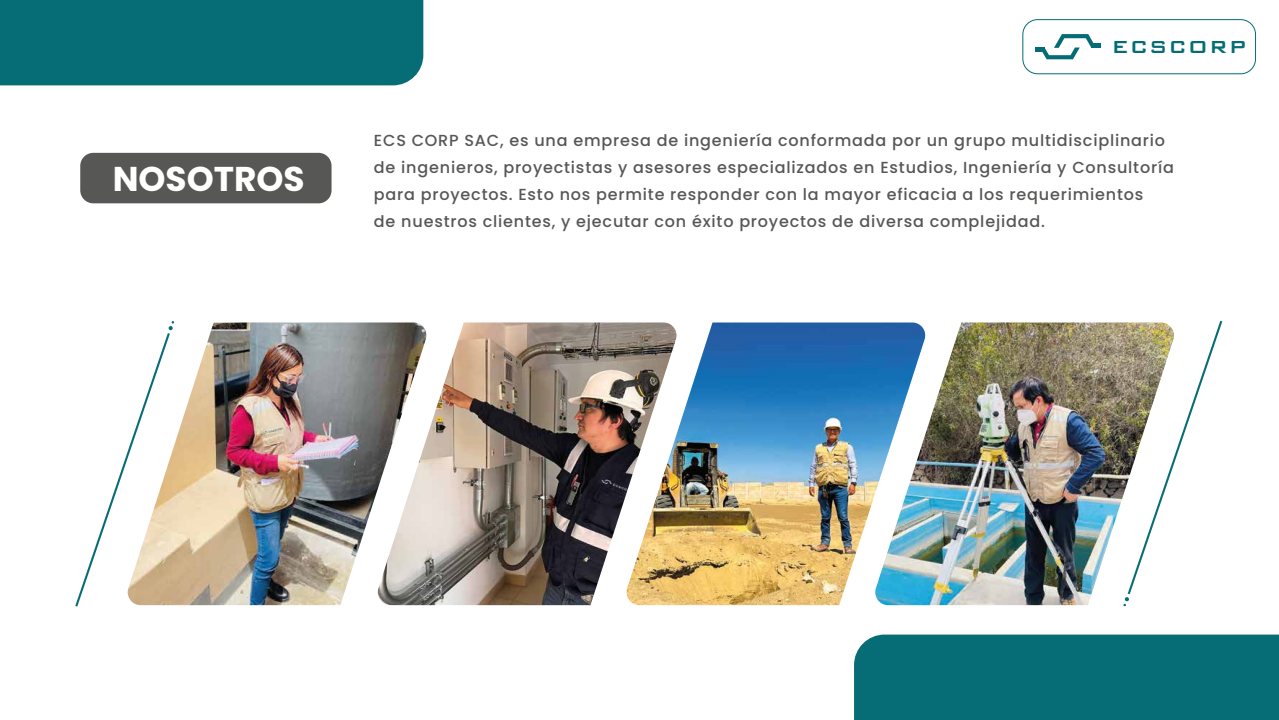
<style>
.page{position:relative;width:1279px;height:720px;background:#fff}
.page>*{position:absolute;margin:0;border:0;box-sizing:border-box;transform-origin:0 0}
.t1{font:700 34.4px "Poppins";color:#fff}
.t2{font:500 23.3px "Bank Gothic BT";letter-spacing:.035em;color:#046c75}
.t3{font:500 16px/27px "Poppins";letter-spacing:.05em;color:#575756}
</style>
<div class="page">
<div style="left:0;top:0;width:423px;height:85px;background:#066c75"></div>
<div style="left:854px;top:635px;width:424px;height:85px;background:#066c75"></div>
<div style="left:1022px;top:19px;width:233px;height:55px;border:1px solid #056c75;border-radius:15px"></div>
<hr style="left:1091px;top:44px;width:10px;height:4px;background:#046c75">
<svg style="left:1039px;top:34px;width:57px;height:25px"></svg>
<hr style="left:1034px;top:48px;width:10px;height:4px;background:#046c75">
<img style="left:428px;top:322px;width:196px;height:283px">
<img style="left:624px;top:322px;width:249px;height:283px">
<img style="left:873px;top:322px;width:250px;height:283px">
<div style="left:80px;top:153px;width:251px;height:50px;background:#575756;border-radius:13px"></div>
<svg style="left:75px;top:321px;width:99px;height:286px"></svg>
<svg style="left:1123px;top:321px;width:99px;height:285px"></svg>
<img style="left:126px;top:322px;width:302px;height:283px">
<h1 class="t1" style="left:113px;top:159px;width:194px">NOSOTROS</h1>
<h2 class="t2" style="left:1111px;top:35px;width:136px">ECSCORP</h2>
<p class="t3" style="left:374px;top:127px;width:801px">ECS CORP SAC, es una empresa de ingeniería conformada por un grupo multidisciplinario de ingenieros, proyectistas y asesores especializados en Estudios, Ingeniería y Consultoría para proyectos. Esto nos permite responder con la mayor eficacia a los requerimientos<br>de nuestros clientes, y ejecutar con éxito proyectos de diversa complejidad.</p>
</div>
